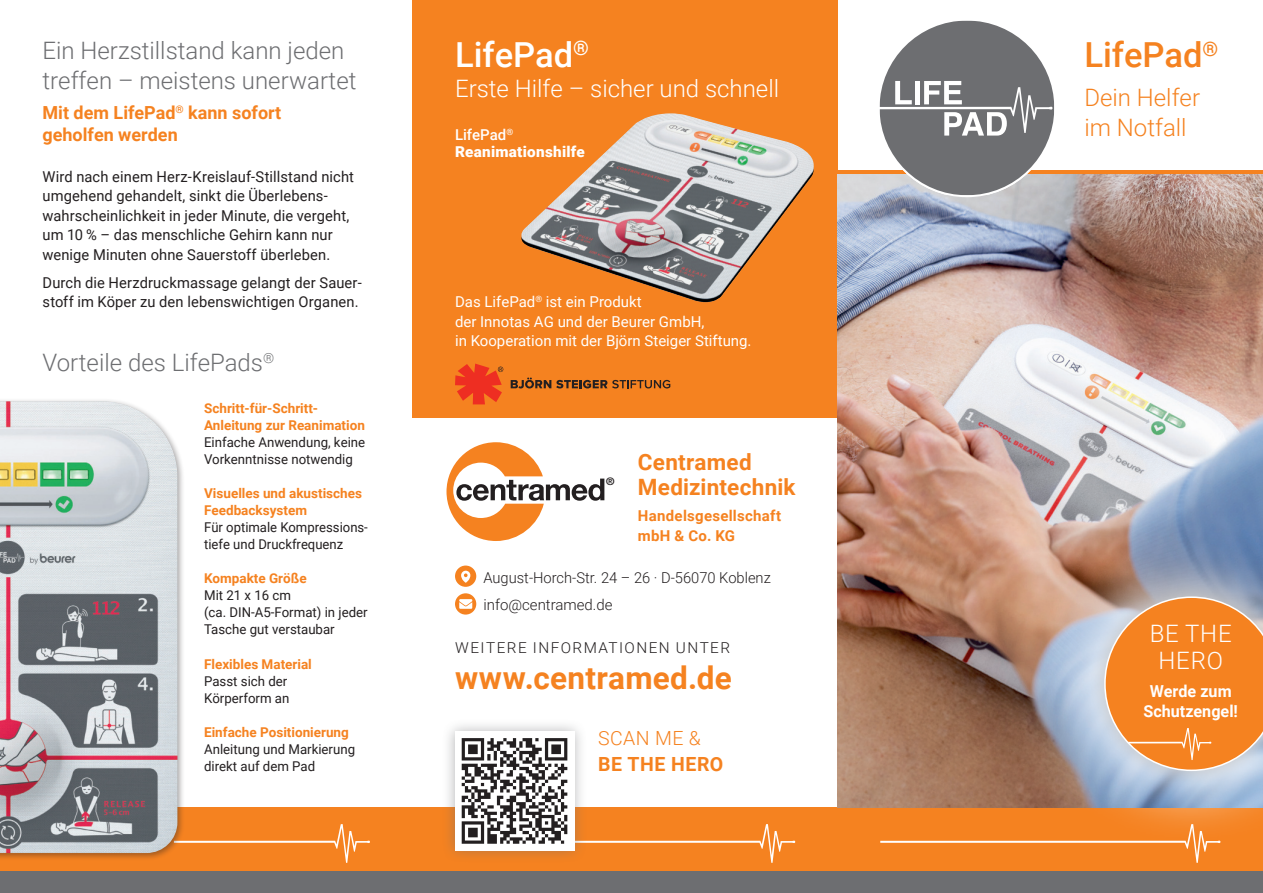
<style>
.page{position:relative;width:1263px;height:893px;background:#fff}
.page>*{position:absolute;margin:0;border:0;box-sizing:border-box;transform-origin:0 0}
.t1{font:500 34.5px "Roboto";color:#f58220}
.t2{font:500 34.5px "Roboto";color:#fff}
.t3{font:700 31.5px "Roboto";letter-spacing:.01em;color:#f58220}
.t4{font:300 24px/30px "Roboto";color:#6d6e71}
.t5{font:300 24px "Roboto";color:#fff}
.t6{font:300 24px/30px "Roboto";color:#f58220}
.t7{font:300 24px/27px "Roboto";letter-spacing:.035em;color:#fff;text-align:center}
.t8{font:700 22.5px/25.8px "Roboto";letter-spacing:.01em;color:#f58220}
.t9{font:700 19.5px "Roboto";letter-spacing:.025em;color:#f58220}
.t10{font:300 19.5px "Roboto";letter-spacing:.02em;color:#f58220}
.t11{font:700 18px/21.8px "Roboto";color:#f58220}
.t12{font:700 16.5px/19.5px "Roboto";color:#fff;text-align:center}
.t13{font:15px/19.5px "Roboto";letter-spacing:.01em;color:#231f20}
.t14{font:15px/19.5px "Roboto";color:#fff}
.t15{font:300 15px/27.8px "Roboto";color:#231f20}
.t16{font:700 15px/19.5px "Roboto";letter-spacing:.02em;color:#f58220}
.t17{font:300 15px "Roboto";letter-spacing:.095em;color:#231f20}
.t18{font:900 15px/17.2px "Roboto";letter-spacing:.015em;color:#fff}
.t19{font:13.5px/17px "Roboto";color:#231f20}
.t20{font:700 13.5px/17.1px "Roboto";color:#f58220}
.t21{font:700 10.5px "Helvetica Neue LT";color:#231f20}
.s1{font-weight:500}
</style>
<div class="page">
<svg style="left:446px;top:442px;width:158px;height:99px"></svg>
<svg style="left:455px;top:566px;width:21px;height:21px"></svg>
<svg style="left:455px;top:593px;width:21px;height:22px"></svg>
<svg style="left:459px;top:599px;width:13px;height:10px"></svg>
<div style="left:0;top:808px;width:1263px;height:85px;background:#f58220"></div>
<div style="left:0;top:872px;width:1263px;height:21px;background:#6d6e71"></div>
<svg style="left:880px;top:840px;width:327px;height:23px"></svg>
<svg style="left:185px;top:824px;width:185px;height:39px"></svg>
<div style="left:442px;top:718px;width:145px;height:146px;background:#6d6e71;opacity:.5"></div>
<div style="left:455px;top:731px;width:119px;height:119px;background:#fff"></div>
<svg style="left:462px;top:738px;width:333px;height:125px"></svg>
<div style="left:412px;top:0;width:426px;height:418px;background:#f58220"></div>
<img style="left:838px;top:174px;width:425px;height:634px">
<svg style="left:879px;top:21px;width:175px;height:174px"></svg>
<img style="left:521px;top:113px;width:293px;height:189px">
<svg style="left:511px;top:377px;width:159px;height:11px"></svg>
<svg style="left:455px;top:364px;width:48px;height:40px"></svg>
<svg style="left:1032px;top:524px;width:231px;height:320px;background:#b29d94"></svg>
<svg style="left:1104px;top:596px;width:159px;height:175px;background:#eb9247"></svg>
<div style="left:0;top:398px;width:185px;height:463px;background:#231f20;opacity:.4"></div>
<img style="left:0;top:401px;width:177px;height:452px">
<h3 class="t4" style="left:43px;top:38px;width:315px">Ein Herzstillstand kann jeden treffen – meistens unerwartet</h3>
<p class="t11" style="left:43px;top:104px;width:240px">Mit dem LifePad<sup>®</sup> kann sofort geholfen werden</p>
<p class="t13" style="left:43px;top:168px;width:313px">Wird nach einem Herz-Kreislauf-Stillstand nicht umgehend gehandelt, sinkt die Überlebens&shy;wahrscheinlichkeit in jeder Minute, die vergeht, um 10 % – das menschliche Gehirn kann nur wenige Minuten ohne Sauerstoff überleben.</p>
<p class="t13" style="left:43px;top:274px;width:321px">Durch die Herzdruckmassage gelangt der Sauer&shy;stoff im Köper zu den lebenswichtigen Organen.</p>
<h3 class="t4" style="left:43px;top:350px;width:233px">Vorteile des LifePads<sup>®</sup></h3>
<p class="t20" style="left:204px;top:401px;width:162px">Schritt-für-Schritt-<br>Anleitung zur Reanimation</p>
<p class="t19" style="left:204px;top:435px;width:163px">Einfache Anwendung, keine<br>Vorkenntnisse notwendig</p>
<p class="t20" style="left:204px;top:486px;width:159px">Visuelles und akustisches<br>Feedbacksystem</p>
<p class="t19" style="left:204px;top:520px;width:165px">Für optimale Kompressions&shy;tiefe und Druckfrequenz</p>
<p class="t20" style="left:204px;top:571px;width:104px">Kompakte Größe</p>
<p class="t19" style="left:204px;top:588px;width:165px">Mit 21 x 16 cm<br>(ca. DIN-A5-Format) in jeder<br>Tasche gut verstaubar</p>
<p class="t20" style="left:204px;top:656px;width:109px">Flexibles Material</p>
<p class="t19" style="left:204px;top:673px;width:87px">Passt sich der<br>Körperform an</p>
<p class="t20" style="left:204px;top:724px;width:146px">Einfache Positionierung</p>
<p class="t19" style="left:204px;top:741px;width:152px">Anleitung und Markierung direkt auf dem Pad</p>
<h1 class="t2" style="left:455px;top:35px;width:135px">LifePad<sup>®</sup></h1>
<h3 class="t5" style="left:455px;top:79px;width:326px">Erste Hilfe – sicher und schnell</h3>
<p class="t18" style="left:455px;top:126px;width:131px"><span class="s1">LifePad</span><sup>®<br></sup>Reanimationshilfe</p>
<p class="t14" style="left:455px;top:293px;width:298px">Das LifePad<sup>®</sup> ist ein Produkt<br>der Innotas AG und der Beurer GmbH,<br>in Kooperation mit der Björn Steiger Stiftung.</p>
<p class="t21" style="left:606px;top:476px;width:10px">®</p>
<h3 class="t8" style="left:638px;top:450px;width:159px">Centramed<br>Medizintechnik</h3>
<p class="t16" style="left:638px;top:507px;width:145px">Handelsgesellschaft mbH &amp; Co. KG</p>
<p class="t15" style="left:483px;top:565px;width:289px">August-Horch-Str. 24 – 26 · D-56070 Koblenz info@centramed.de</p>
<p class="t17" style="left:455px;top:642px;width:276px">WEITERE INFORMATIONEN UNTER</p>
<h2 class="t3" style="left:455px;top:665px;width:278px">www.centramed.de</h2>
<h3 class="t10" style="left:598px;top:731px;width:104px">SCAN ME &amp;</h3>
<h3 class="t9" style="left:598px;top:756px;width:127px">BE THE HERO</h3>
<h1 class="t1" style="left:1084px;top:35px;width:135px">LifePad<sup>®</sup></h1>
<h3 class="t6" style="left:1084px;top:84px;width:117px">Dein Helfer im Notfall</h3>
<h3 class="t7" style="left:1150px;top:622px;width:84px">BE THE<br>HERO</h3>
<p class="t12" style="left:1143px;top:683px;width:96px">Werde zum<br>Schutzengel!</p>
</div>
